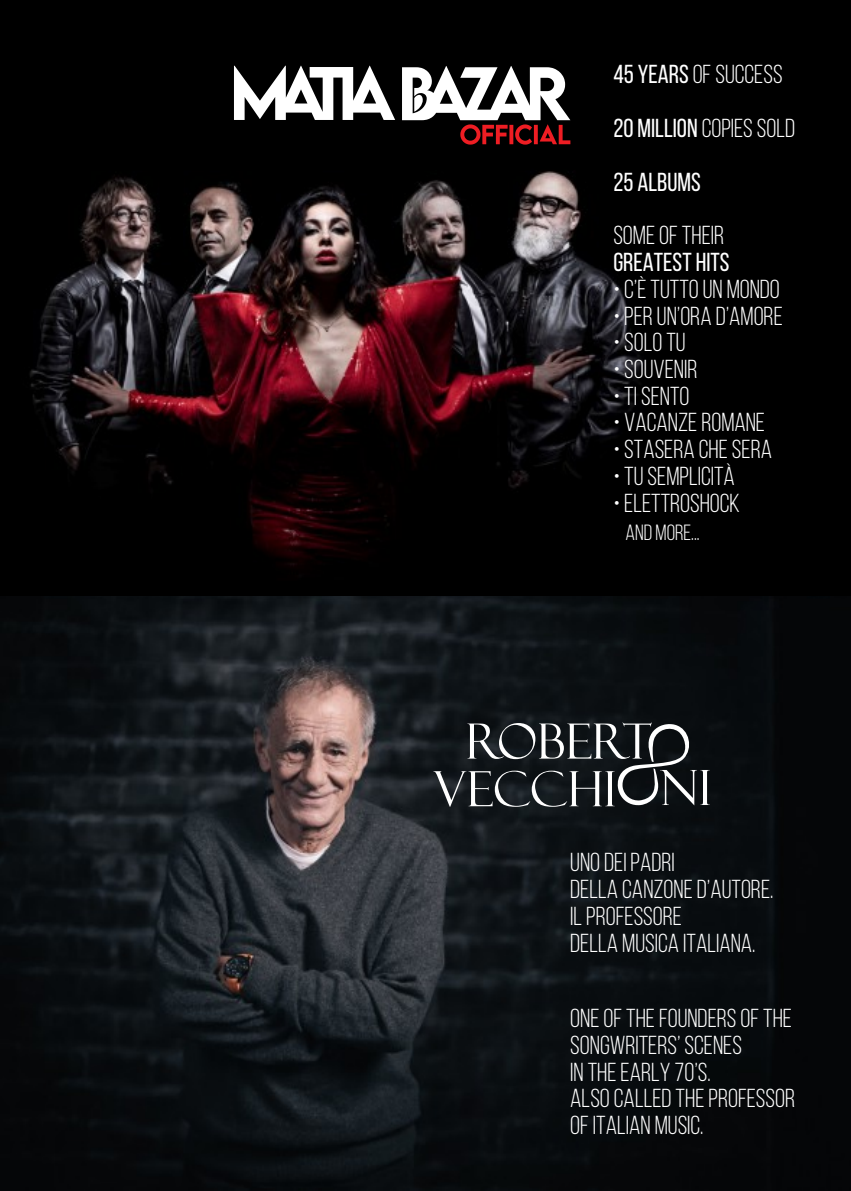
<style>
.page{position:relative;width:851px;height:1191px;background:#fff}
.page>*{position:absolute;margin:0;border:0;box-sizing:border-box;transform-origin:0 0}
.t1{font:26px/26.8px "Bebas Neue";color:#fff}
.t2{font:26px/53.6px "Bebas Neue";color:#fff}
.t3{font:22px "Bebas Neue";color:#fff}
.s1{font-style:inherit}
</style>
<div class="page">
<img style="left:0;top:595px;width:850px;height:596px">
<div style="left:0;top:0;width:850px;height:595px;background:#000"></div>
<img style="left:30px;top:65px;width:613px;height:502px">
<svg style="left:234px;top:66px;width:161px;height:54px"></svg>
<svg style="left:402px;top:66px;width:168px;height:79px"></svg>
<svg style="left:433px;top:722px;width:276px;height:84px;background:#3a3e41"></svg>
<p class="t2" style="left:613px;top:50px;width:183px">45 YEARS <span class="s1">OF SUCCESS<br></span>20 MILLION <span class="s1">COPIES SOLD<br></span>25 ALBUMS</p>
<p class="t1" style="left:613px;top:224px;width:112px">SOME OF THEIR</p>
<p class="t2" style="left:613px;top:238px;width:118px">GREATEST HITS</p>
<p class="t1" style="left:613px;top:278px;width:168px">• C’È TUTTO UN MONDO</p>
<p class="t1" style="left:613px;top:305px;width:171px">• PER UN’ORA D’AMORE</p>
<p class="t1" style="left:613px;top:331px;width:74px">• SOLO TU</p>
<p class="t1" style="left:613px;top:358px;width:86px">• SOUVENIR</p>
<p class="t1" style="left:613px;top:385px;width:78px">• TI SENTO</p>
<p class="t1" style="left:613px;top:411px;width:153px">• VACANZE ROMANE</p>
<p class="t1" style="left:613px;top:438px;width:160px">• STASERA CHE SERA</p>
<p class="t1" style="left:613px;top:465px;width:123px">• TU SEMPLICITÀ</p>
<p class="t1" style="left:613px;top:491px;width:128px">• ELETTROSHOCK</p>
<p class="t3" style="left:625px;top:524px;width:76px">AND MORE...</p>
<p class="t1" style="left:570px;top:851px;width:204px">UNO DEI PADRI<br>DELLA CANZONE D’AUTORE.<br>IL PROFESSORE<br>DELLA MUSICA ITALIANA.</p>
<p class="t1" style="left:570px;top:1007px;width:226px">ONE OF THE FOUNDERS OF THE<br>SONGWRITERS’ SCENES<br>IN THE EARLY 70’S.<br>ALSO CALLED THE PROFESSOR<br>OF ITALIAN MUSIC.</p>
</div>
